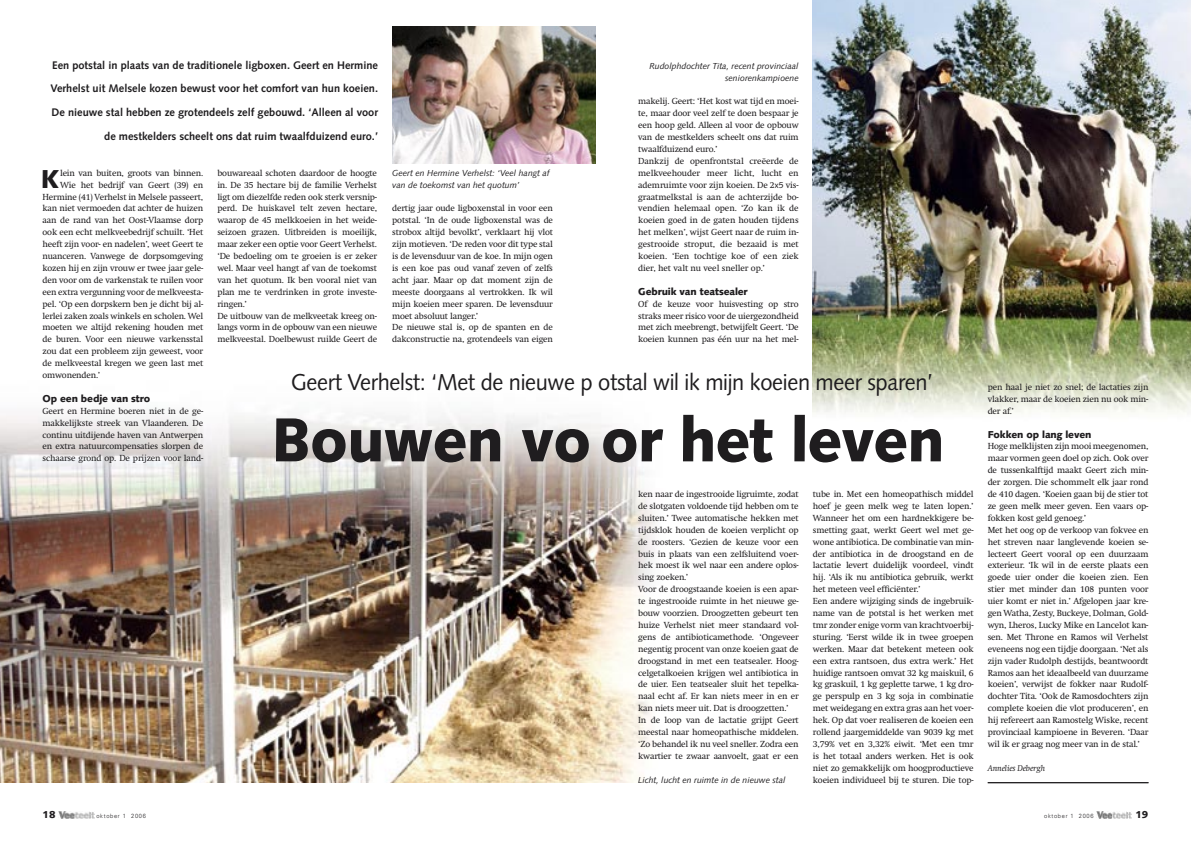
<style>
.page{position:relative;width:1191px;height:842px;background:#fff}
.page>*{position:absolute;margin:0;border:0;box-sizing:border-box;transform-origin:0 0}
.k62{font:900 62px "Syntax";letter-spacing:-.015em;color:#1f1d1f;scale:.95 1}
.initiaal{font:900 25.9px "Syntax";color:#1f1d1f}
.ok23{font:23px "Syntax";letter-spacing:-.015em;color:#1f1d1f;scale:.95 1}
.i{font:700 11px/23.8px "Syntax";color:#1f1d1f;text-align:right}
.tk{font:900 10px "Syntax";letter-spacing:-.015em;color:#1f1d1f}
.initiaal-2{font:8.7px/11.9px "Swift";letter-spacing:-.015em;color:#1f1d1f;text-align:justify}
.bs{font:italic 8.7px/11.9px "Syntax";color:#1f1d1f;text-align:right}
.pc{font:italic 8.7px "Swift";letter-spacing:-.015em;color:#1f1d1f}
.t1{font:300 6px "Univers";letter-spacing:.12em;color:#1f1d1f;scale:.95 1}
.s1{font-family:"Syntax"}
.s2{color:#fff}
</style>
<div class="page">
<img style="left:59px;top:811px;width:35px;height:8px">
<img style="left:1096px;top:811px;width:35px;height:8px">
<img style="left:813px;top:0;width:378px;height:414px">
<img style="left:0;top:415px;width:655px;height:368px">
<img style="left:392px;top:27px;width:203px;height:137px">
<hr style="left:987px;top:782px;width:161px;height:1px;background:#1f1d1f">
<p class="i" style="left:50px;top:53px;width:329px">Een potstal in plaats van de traditionele ligboxen. Geert en Hermine Verhelst uit Melsele kozen bewust voor het comfort van hun koeien.<br>De nieuwe stal hebben ze grotendeels zelf gebouwd. ‘Alleen al voor de mestkelders scheelt ons dat ruim twaalfduizend euro.’</p>
<p class="bs" style="left:649px;top:60px;width:151px">Rudolphdochter Tita, recent provinciaal seniorenkampioene</p>
<p class="initiaal-2" style="left:638px;top:95px;width:162px">makelij. Geert: ‘Het kost wat tijd en moei&shy;te, maar door veel zelf te doen bespaar je een hoop geld. Alleen al voor de opbouw van de mestkelders scheelt ons dat ruim twaalfduizend euro.’</p>
<p class="initiaal-2" style="left:638px;top:155px;width:162px">Dankzij de openfrontstal creëerde de melkveehouder meer licht, lucht en ademruimte voor zijn koeien. De 2<span class="s1">x5</span> vis&shy;graatmelkstal is aan de achterzijde bo&shy;vendien helemaal open. ‘Zo kan ik de koeien goed in de gaten houden tijdens het melken’, wijst Geert naar de ruim in&shy;gestrooide stroput, die bezaaid is met koeien. ‘Een tochtige koe of een ziek dier, het valt nu veel sneller op.’</p>
<p class="tk" style="left:638px;top:285px;width:111px">Gebruik van teatsealer</p>
<p class="initiaal-2" style="left:638px;top:298px;width:162px">Of de keuze voor huisvesting op stro straks meer risico voor de uiergezondheid met zich meebrengt, betwijfelt Geert. ‘De koeien kunnen pas één uur na het mel-</p>
<p class="bs" style="left:392px;top:167px;width:159px;text-align:left">Geert en Hermine Verhelst: ‘Veel hangt af van de toekomst van het quotum’</p>
<p class="initiaal" style="left:41px;top:163px;width:20px">K<span class="s2">.</span></p>
<p class="initiaal-2" style="left:60px;top:167px;width:145px">lein van buiten, groots van binnen.</p>
<p class="initiaal-2" style="left:217px;top:167px;width:161px">bouwareaal schoten daardoor de hoogte in. De 35 hectare bij de familie Verhelst ligt om diezelfde reden ook sterk versnip&shy;perd. De huiskavel telt zeven hectare, waarop de 45 melkkoeien in het weide&shy;seizoen grazen. Uitbreiden is moeilijk, maar zeker een optie voor Geert Verhelst. ‘De bedoeling om te groeien is er zeker wel. Maar veel hangt af van de toekomst van het quotum. Ik ben vooral niet van plan me te verdrinken in grote investe&shy;ringen.’</p>
<p class="initiaal-2" style="left:217px;top:310px;width:161px">De uitbouw van de melkveetak kreeg on&shy;langs vorm in de opbouw van een nieuwe melkveestal. Doelbewust ruilde Geert de</p>
<p class="initiaal-2" style="left:60px;top:179px;width:145px">Wie het bedrijf van Geert (39) en</p>
<p class="initiaal-2" style="left:43px;top:191px;width:162px">Hermine (41) Verhelst in Melsele passeert,</p>
<p class="initiaal-2" style="left:43px;top:203px;width:162px">kan niet vermoeden dat achter de huizen</p>
<p class="initiaal-2" style="left:43px;top:214px;width:162px">aan de rand van het Oost-Vlaamse dorp</p>
<p class="initiaal-2" style="left:43px;top:226px;width:162px">ook een echt melkveebedrijf schuilt. ‘Het</p>
<p class="initiaal-2" style="left:43px;top:238px;width:162px">heeft zijn voor- en nadelen’, weet Geert te</p>
<p class="initiaal-2" style="left:43px;top:250px;width:162px">nuanceren. Vanwege de dorpsomgeving</p>
<p class="initiaal-2" style="left:43px;top:262px;width:162px">kozen hij en zijn vrouw er twee jaar gele-</p>
<p class="initiaal-2" style="left:43px;top:274px;width:162px">den voor om de varkenstak te ruilen voor</p>
<p class="initiaal-2" style="left:43px;top:286px;width:162px">een extra vergunning voor de melkveesta-</p>
<p class="initiaal-2" style="left:43px;top:298px;width:162px">pel. ‘Op een dorpskern ben je dicht bij al-</p>
<p class="initiaal-2" style="left:43px;top:310px;width:162px">lerlei zaken zoals winkels en scholen. Wel</p>
<p class="initiaal-2" style="left:43px;top:322px;width:162px">moeten we altijd rekening houden met</p>
<p class="initiaal-2" style="left:43px;top:333px;width:162px">de buren. Voor een nieuwe varkensstal</p>
<p class="initiaal-2" style="left:43px;top:345px;width:162px">zou dat een probleem zijn geweest, voor</p>
<p class="initiaal-2" style="left:43px;top:357px;width:162px">de melkveestal kregen we geen last met</p>
<p class="initiaal-2" style="left:43px;top:369px;width:59px">omwonenden.’</p>
<p class="tk" style="left:43px;top:392px;width:109px">Op een bedje van stro</p>
<p class="initiaal-2" style="left:43px;top:405px;width:162px">Geert en Hermine boeren niet in de ge&shy;makkelijkste streek van Vlaanderen. De continu uitdijende haven van Antwerpen en extra natuurcompensaties slorpen de schaarse grond op. De prijzen voor land-</p>
<p class="initiaal-2" style="left:392px;top:203px;width:162px">dertig jaar oude ligboxenstal in voor een potstal. ‘In de oude ligboxenstal was de strobox altijd bevolkt’, verklaart hij vlot zijn motieven. ‘De reden voor dit type stal is de levensduur van de koe. In mijn ogen is een koe pas oud vanaf zeven of zelfs acht jaar. Maar op dat moment zijn de meeste doorgaans al vertrokken. Ik wil mijn koeien meer sparen. De levensduur moet absoluut langer.’</p>
<p class="initiaal-2" style="left:392px;top:322px;width:162px">De nieuwe stal is, op de spanten en de dakconstructie na, grotendeels van eigen</p>
<p class="ok23" style="left:291px;top:368px;width:677px">Geert Verhelst: ‘Met de nieuwe p otstal wil ik mijn koeien meer sparen’</p>
<p class="k62" style="left:271px;top:403px;width:710px">Bouwen vo or het leven</p>
<p class="initiaal-2" style="left:638px;top:488px;width:162px">ken naar de ingestrooide ligruimte, zodat de slotgaten voldoende tijd hebben om te sluiten.’ Twee automatische hekken met tijdsklok houden de koeien verplicht op de roosters. ‘Gezien de keuze voor een buis in plaats van een zelfsluitend voer&shy;hek moest ik wel naar een andere oplos&shy;sing zoeken.’</p>
<p class="initiaal-2" style="left:638px;top:583px;width:162px">Voor de droogstaande koeien is een apar&shy;te ingestrooide ruimte in het nieuwe ge&shy;bouw voorzien. Droogzetten gebeurt ten huize Verhelst niet meer standaard vol&shy;gens de antibioticamethode. ‘Ongeveer negentig procent van onze koeien gaat de droogstand in met een teatsealer. Hoog&shy;celgetalkoeien krijgen wel antibiotica in de uier. Een teatsealer sluit het tepelka&shy;naal echt af. Er kan niets meer in en er kan niets meer uit. Dat is droogzetten.’</p>
<p class="initiaal-2" style="left:638px;top:714px;width:162px">In de loop van de lactatie grijpt Geert meestal naar homeopathische middelen. ‘Zo behandel ik nu veel sneller. Zodra een kwartier te zwaar aanvoelt, gaat er een</p>
<p class="bs" style="left:638px;top:774px;width:149px">Licht, lucht en ruimte in de nieuwe stal</p>
<p class="initiaal-2" style="left:813px;top:488px;width:162px">tube in. Met een homeopathisch middel hoef je geen melk weg te laten lopen.’ Wanneer het om een hardnekkigere be&shy;smetting gaat, werkt Geert wel met ge&shy;wone antibiotica. De combinatie van min&shy;der antibiotica in de droogstand en de lactatie levert duidelijk voordeel, vindt hij. ‘Als ik nu antibiotica gebruik, werkt het meteen veel efficiënter.’</p>
<p class="initiaal-2" style="left:813px;top:595px;width:162px">Een andere wijziging sinds de ingebruik&shy;name van de potstal is het werken met tmr zonder enige vorm van krachtvoerbij&shy;sturing. ‘Eerst wilde ik in twee groepen werken. Maar dat betekent meteen ook een extra rantsoen, dus extra werk.’ Het huidige rantsoen omvat 32 kg maiskuil, 6 kg graskuil, 1 kg geplette tarwe, 1 kg dro&shy;ge perspulp en 3 kg soja in combinatie met weidegang en extra gras aan het voer&shy;hek. Op dat voer realiseren de koeien een rollend jaargemiddelde van 9039 kg met 3,79% vet en 3,32% eiwit. ‘Met een tmr is het totaal anders werken. Het is ook niet zo gemakkelijk om hoogproductieve koeien individueel bij te sturen. Die top-</p>
<p class="initiaal-2" style="left:987px;top:381px;width:162px">pen haal je niet zo snel; de lactaties zijn vlakker, maar de koeien zien nu ook min&shy;der af.’</p>
<p class="tk" style="left:987px;top:428px;width:105px">Fokken op lang leven</p>
<p class="initiaal-2" style="left:987px;top:441px;width:162px">Hoge melklijsten zijn mooi meegenomen, maar vormen geen doel op zich. Ook over de tussenkalftijd maakt Geert zich min&shy;der zorgen. Die schommelt elk jaar rond de 410 dagen. ‘Koeien gaan bij de stier tot ze geen melk meer geven. Een vaars op&shy;fokken kost geld genoeg.’</p>
<p class="initiaal-2" style="left:987px;top:524px;width:162px">Met het oog op de verkoop van fokvee en het streven naar langlevende koeien se&shy;lecteert Geert vooral op een duurzaam exterieur. ‘Ik wil in de eerste plaats een goede uier onder die koeien zien. Een stier met minder dan 108 punten voor uier komt er niet in.’ Afgelopen jaar kre&shy;gen Watha, Zesty, Buckeye, Dolman, Gold&shy;wyn, Lheros, Lucky Mike en Lancelot kan&shy;sen. Met Throne en Ramos wil Verhelst eveneens nog een tijdje doorgaan. ‘Net als zijn vader Rudolph destijds, beantwoordt Ramos aan het ideaalbeeld van duurzame koeien’, verwijst de fokker naar Rudolf&shy;dochter Tita. ‘Ook de Ramosdochters zijn complete koeien die vlot produceren’, en hij refereert aan Ramostelg Wiske, recent provinciaal kampioene in Beveren. ‘Daar wil ik er graag nog meer van in de stal.’</p>
<p class="pc" style="left:987px;top:763px;width:59px">Annelies Debergh</p>
<p class="tk" style="left:43px;top:809px;width:14px">18</p>
<p class="t1" style="left:96px;top:813px;width:54px">oktober 1 2006</p>
<p class="t1" style="left:1044px;top:813px;width:54px">oktober 1 2006</p>
<p class="tk" style="left:1135px;top:809px;width:14px">19</p>
</div>
